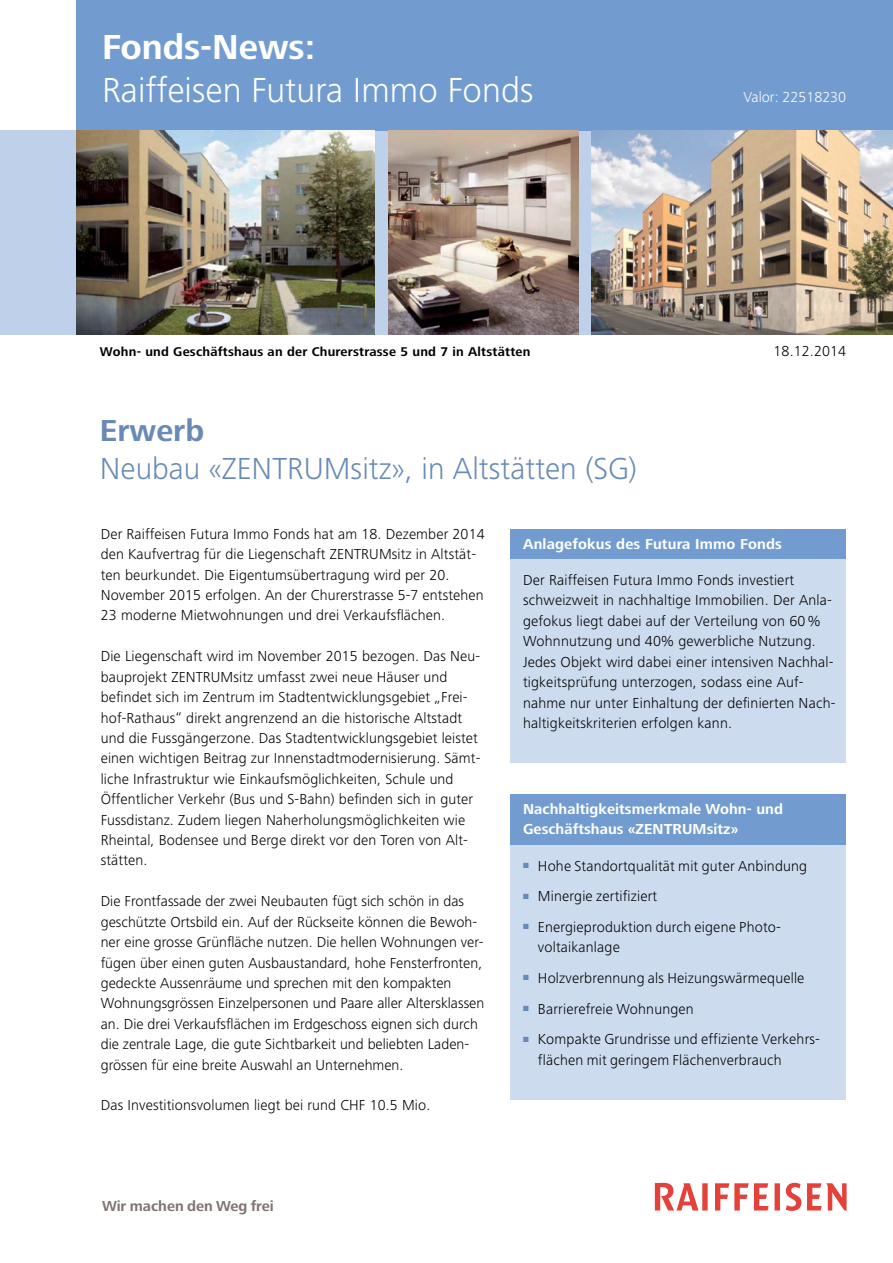
<style>
.page{position:relative;width:893px;height:1263px;background:#fff}
.page>*{position:absolute;margin:0;border:0;box-sizing:border-box;transform-origin:0 0}
.t1{font:300 36px "Frutiger Next LT";color:#fff}
.t2{font:700 36px "Frutiger Next LT";color:#fff}
.t3{font:300 31.5px "Frutiger Next LT";color:#698ab5}
.t4{font:700 31.5px "Frutiger Next LT";color:#698ab5}
.t5{font:300 15px/20.4px "Frutiger Next LT";letter-spacing:.01em;color:#000}
.t6{font:700 15px/20.4px "Frutiger Next LT";letter-spacing:.005em;color:#fff}
.t7{font:700 15px "Frutiger Next LT";color:#7e7471}
.t8{font:300 15px "Frutiger Next LT";color:#fff}
.t9{font:700 13.2px "Frutiger Next LT";letter-spacing:.02em;color:#000}
</style>
<div class="page">
<div style="left:0;top:131px;width:893px;height:204px;background:#bfd1ea"></div>
<svg style="left:655px;top:1183px;width:192px;height:28px"></svg>
<div style="left:77px;top:0;width:816px;height:131px;background:#729cd0"></div>
<img style="left:77px;top:131px;width:297px;height:204px">
<img style="left:388px;top:131px;width:190px;height:204px">
<img style="left:591px;top:131px;width:302px;height:204px">
<div style="left:510px;top:529px;width:336px;height:30px;background:#729cd0"></div>
<div style="left:510px;top:559px;width:336px;height:204px;background:#cddbee"></div>
<div style="left:510px;top:794px;width:336px;height:51px;background:#729cd0"></div>
<div style="left:510px;top:845px;width:336px;height:255px;background:#cddbee"></div>
<h1 class="t2" style="left:102px;top:27px;width:215px">Fonds-News:</h1>
<h1 class="t1" style="left:102px;top:70px;width:433px">Raiffeisen Futura Immo Fonds</h1>
<p class="t8" style="left:743px;top:89px;width:104px">Valor: 22518230</p>
<p class="t9" style="left:100px;top:344px;width:432px">Wohn- und Geschäftshaus an der Churerstrasse 5 und 7 in Altstätten</p>
<p class="t5" style="left:774px;top:341px;width:74px">18.12.2014</p>
<h2 class="t4" style="left:100px;top:413px;width:106px">Erwerb</h2>
<h2 class="t3" style="left:100px;top:451px;width:539px">Neubau «ZENTRUMsitz», in Altstätten (SG)</h2>
<p class="t5" style="left:101px;top:524px;width:385px">Der Raiffeisen Futura Immo Fonds hat am 18. Dezember 2014 den Kaufvertrag für die Liegenschaft ZENTRUMsitz in Altstät&shy;ten beurkundet. Die Eigentumsübertragung wird per 20.<br>November 2015 erfolgen. An der Churerstrasse 5-7 entstehen 23 moderne Mietwohnungen und drei Verkaufsflächen.</p>
<p class="t5" style="left:101px;top:646px;width:381px">Die Liegenschaft wird im November 2015 bezogen. Das Neu&shy;bauprojekt ZENTRUMsitz umfasst zwei neue Häuser und befindet sich im Zentrum im Stadtentwicklungsgebiet „Frei&shy;hof-Rathaus“ direkt angrenzend an die historische Altstadt und die Fussgängerzone. Das Stadtentwicklungsgebiet leistet einen wichtigen Beitrag zur Innenstadtmodernisierung. Sämt&shy;liche Infrastruktur wie Einkaufsmöglichkeiten, Schule und Öffentlicher Verkehr (Bus und S-Bahn) befinden sich in guter Fussdistanz. Zudem liegen Naherholungsmöglichkeiten wie Rheintal, Bodensee und Berge direkt vor den Toren von Alt&shy;stätten.</p>
<p class="t5" style="left:101px;top:891px;width:385px">Die Frontfassade der zwei Neubauten fügt sich schön in das geschützte Ortsbild ein. Auf der Rückseite können die Bewoh&shy;ner eine grosse Grünfläche nutzen. Die hellen Wohnungen ver&shy;fügen über einen guten Ausbaustandard, hohe Fensterfronten, gedeckte Aussenräume und sprechen mit den kompakten Wohnungsgrössen Einzelpersonen und Paare aller Altersklassen an. Die drei Verkaufsflächen im Erdgeschoss eignen sich durch die zentrale Lage, die gute Sichtbarkeit und beliebten Laden&shy;grössen für eine breite Auswahl an Unternehmen.</p>
<p class="t5" style="left:101px;top:1095px;width:331px">Das Investitionsvolumen liegt bei rund CHF 10.5 Mio.</p>
<p class="t7" style="left:102px;top:1197px;width:173px">Wir machen den Weg frei</p>
<p class="t6" style="left:523px;top:534px;width:260px">Anlagefokus des Futura Immo Fonds</p>
<p class="t5" style="left:523px;top:570px;width:314px">Der Raiffeisen Futura Immo Fonds investiert schweizweit in nachhaltige Immobilien. Der Anla&shy;gefokus liegt dabei auf der Verteilung von 60 % Wohnnutzung und 40% gewerbliche Nutzung.<br>Jedes Objekt wird dabei einer intensiven Nachhal&shy;tigkeitsprüfung unterzogen, sodass eine Auf&shy;nahme nur unter Einhaltung der definierten Nach&shy;haltigkeitskriterien erfolgen kann.</p>
<p class="t6" style="left:523px;top:799px;width:261px">Nachhaltigkeitsmerkmale Wohn- und<br>Geschäftshaus «ZENTRUMsitz»</p>
<p class="t5" style="left:523px;top:855px;width:286px"><sup>■</sup> Hohe Standortqualität mit guter Anbindung</p>
<p class="t5" style="left:523px;top:886px;width:136px"><sup>■</sup> Minergie zertifiziert</p>
<p class="t5" style="left:538px;top:917px;width:245px;text-indent:-15px"><sup>■</sup> Energieproduktion durch eigene Photo&shy;voltaikanlage</p>
<p class="t5" style="left:523px;top:968px;width:283px"><sup>■</sup> Holzverbrennung als Heizungswärmequelle</p>
<p class="t5" style="left:523px;top:998px;width:172px"><sup>■</sup> Barrierefreie Wohnungen</p>
<p class="t5" style="left:538px;top:1029px;width:284px;text-indent:-15px"><sup>■</sup> Kompakte Grundrisse und effiziente Verkehrs&shy;flächen mit geringem Flächenverbrauch</p>
</div>
